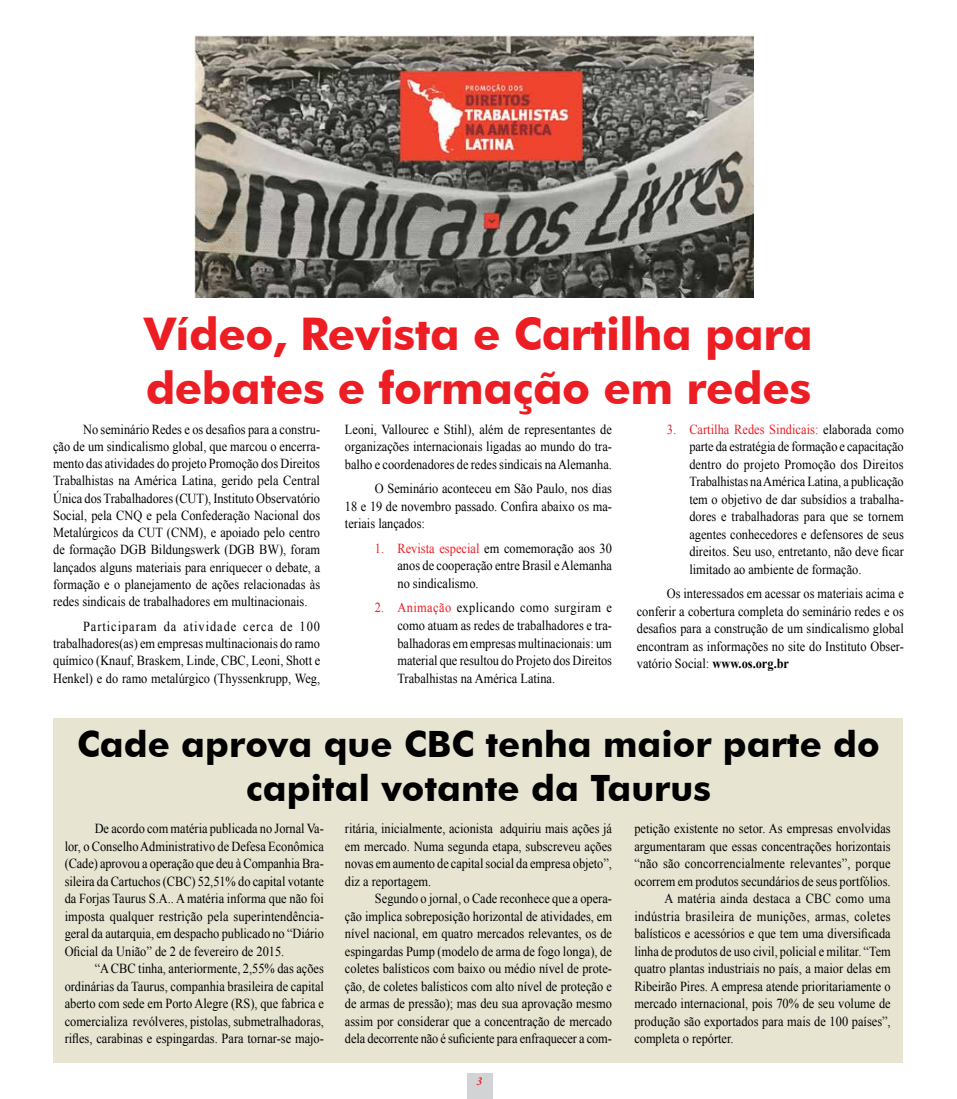
<style>
.page{position:relative;width:957px;height:1099px;background:#fff}
.page>*{position:absolute;margin:0;border:0;box-sizing:border-box;transform-origin:0 0}
.t1{font:700 45px/54px "Futura BT";letter-spacing:-.01em;color:#ed1d24}
.t2{font:700 36.25px/43.5px "Futura BT";color:#000;text-align:center}
.t3{font:13.75px/17.5px "Times New Roman";color:#000;text-align:justify;scale:.9 1}
.t4{font:13.75px "Times New Roman";letter-spacing:.025em;color:#000;scale:.9 1}
.t5{font:italic 700 11.25px "Times New Roman";color:#ed1d24}
.s1{color:#ed1d24}
.s2{font-weight:700}
</style>
<div class="page">
<div style="left:467px;top:1073px;width:25px;height:25px;background:#d1d3d4"></div>
<div style="left:54px;top:718px;width:849px;height:344px;background:#e7e5d2"></div>
<img style="left:195px;top:35px;width:559px;height:262px">
<h1 class="t1" style="left:144px;top:306px;width:670px">Vídeo, Revista e Cartilha para debates e formação em redes</h1>
<p class="t3" style="left:345px;top:420px;width:298px">Leoni, Vallourec e Stihl), além de representantes de organizações internacionais ligadas ao mundo do tra&shy;balho e coordenadores de redes sindicais na Alemanha.</p>
<p class="t3" style="left:345px;top:479px;width:298px;text-indent:30px">O Seminário aconteceu em São Paulo, nos dias 18 e 19 de novembro passado. Confira abaixo os ma&shy;teriais lançados:</p>
<p class="t3" style="left:397px;top:539px;width:240px;text-indent:-22px"><span class="s1">1. Revista especial</span> em comemoração aos 30 anos de cooperação entre Brasil e Alemanha no sindicalismo.</p>
<p class="t3" style="left:397px;top:599px;width:240px;text-indent:-22px"><span class="s1">2. Animação</span> explicando como surgiram e como atuam as redes de trabalhadores e tra&shy;balhadoras em empresas multinacionais: um material que resultou do Projeto dos Direitos Trabalhistas na América Latina.</p>
<p class="t3" style="left:53px;top:420px;width:298px;text-indent:30px">No seminário Redes e os desafios para a constru&shy;ção de um sindicalismo global, que marcou o encerra&shy;mento das atividades do projeto Promoção dos Direitos Trabalhistas na América Latina, gerido pela Central Única dos Trabalhadores (CUT), Instituto Observatório Social, pela CNQ e pela Confederação Nacional dos Metalúrgicos da CUT (CNM), e apoiado pelo centro de formação DGB Bildungswerk (DGB BW), foram lançados alguns materiais para enriquecer o debate, a formação e o planejamento de ações relacionadas às redes sindicais de trabalhadores em multinacionais.</p>
<p class="t3" style="left:53px;top:617px;width:298px;text-indent:30px">Participaram da atividade cerca de 100 trabalhadores(as) em empresas multinacionais do ramo químico (Knauf, Braskem, Linde, CBC, Leoni, Shott e Henkel) e do ramo metalúrgico (Thyssenkrupp, Weg,</p>
<p class="t3" style="left:689px;top:420px;width:240px;text-indent:-22px"><span class="s1">3. Cartilha Redes Sindicais:</span> elaborada como parte da estratégia de formação e capacitação dentro do projeto Promoção dos Direitos Trabalhistas na América Latina, a publicação tem o objetivo de dar subsídios a trabalha&shy;dores e trabalhadoras para que se tornem agentes conhecedores e defensores de seus direitos. Seu uso, entretanto, não deve ficar limitado ao ambiente de formação.</p>
<p class="t3" style="left:637px;top:585px;width:298px;text-indent:30px">Os interessados em acessar os materiais acima e conferir a cobertura completa do seminário redes e os desafios para a construção de um sindicalismo global encontram as informações no site do Instituto Obser&shy;vatório Social: <span class="s2">www.os.org.br</span></p>
<h2 class="t2" style="left:77px;top:722px;width:804px">Cade aprova que CBC tenha maior parte do capital votante da Taurus</h2>
<p class="t3" style="left:345px;top:819px;width:298px">ritária, inicialmente, acionista adquiriu mais ações já em mercado. Numa segunda etapa, subscreveu ações novas em aumento de capital social da empresa objeto”, diz a reportagem.</p>
<p class="t3" style="left:345px;top:889px;width:298px;text-indent:30px">Segundo o jornal, o Cade reconhece que a opera&shy;ção implica sobreposição horizontal de atividades, em nível nacional, em quatro mercados relevantes, os de espingardas Pump (modelo de arma de fogo longa), de coletes balísticos com baixo ou médio nível de prote&shy;ção, de coletes balísticos com alto nível de proteção e de armas de pressão); mas deu sua aprovação mesmo assim por considerar que a concentração de mercado dela decorrente não é suficiente para enfraquecer a com-</p>
<p class="t3" style="left:65px;top:819px;width:289px;text-indent:30px">De acordo com matéria publicada no Jornal Va&shy;lor, o Conselho Administrativo de Defesa Econômica (Cade) aprovou a operação que deu à Companhia Bra&shy;sileira da Cartuchos (CBC) 52,51% do capital votante da Forjas Taurus S.A.. A matéria informa que não foi imposta qualquer restrição pela superintendência&shy;geral da autarquia, em despacho publicado no “Diário Oficial da União” de 2 de fevereiro de 2015.</p>
<p class="t3" style="left:65px;top:959px;width:289px;text-indent:30px">“A CBC tinha, anteriormente, 2,55% das ações ordinárias da Taurus, companhia brasileira de capital aberto com sede em Porto Alegre (RS), que fabrica e comercializa revólveres, pistolas, submetralhadoras, rifles, carabinas e espingardas. Para tornar-se majo-</p>
<p class="t3" style="left:634px;top:819px;width:286px">petição existente no setor. As empresas envolvidas</p>
<p class="t3" style="left:634px;top:837px;width:286px">argumentaram que essas concentrações horizontais</p>
<p class="t3" style="left:634px;top:854px;width:286px">“não são concorrencialmente relevantes”, porque</p>
<p class="t3" style="left:634px;top:872px;width:286px">ocorrem em produtos secundários de seus portfólios.</p>
<p class="t3" style="left:664px;top:889px;width:253px">A matéria ainda destaca a CBC como uma</p>
<p class="t4" style="left:634px;top:906px;width:286px">indústria brasileira de munições, armas, coletes</p>
<p class="t3" style="left:634px;top:924px;width:286px">balísticos e acessórios e que tem uma diversificada</p>
<p class="t3" style="left:634px;top:942px;width:286px">linha de produtos de uso civil, policial e militar. “Tem</p>
<p class="t3" style="left:634px;top:959px;width:286px">quatro plantas industriais no país, a maior delas em</p>
<p class="t3" style="left:634px;top:977px;width:286px">Ribeirão Pires. A empresa atende prioritariamente o</p>
<p class="t3" style="left:634px;top:994px;width:286px">mercado internacional, pois 70% de seu volume de</p>
<p class="t3" style="left:634px;top:1012px;width:286px">produção são exportados para mais de 100 países”,</p>
<p class="t3" style="left:634px;top:1029px;width:112px">completa o repórter.</p>
<p class="t5" style="left:477px;top:1073px;width:7px">3</p>
</div>
